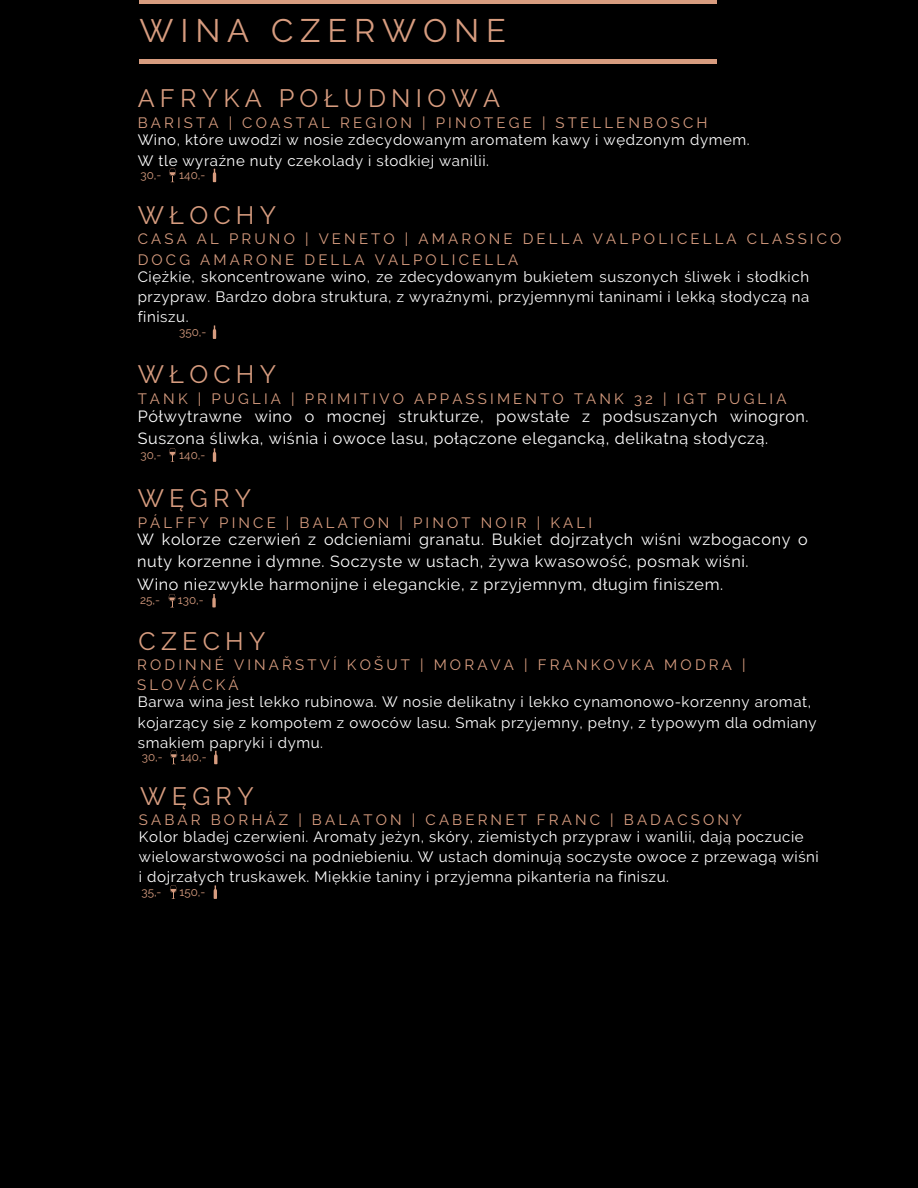
<style>
.page{position:relative;width:918px;height:1188px;background:#000}
.page>*{position:absolute;margin:0;border:0;box-sizing:border-box;transform-origin:0 0}
.t1{font:32.55px "Raleway";letter-spacing:.21em;color:#d79c7f}
.t2{font:25.05px "Raleway";letter-spacing:.21em;color:#d79c7f}
.t3{font:16.2px/22.5px "Raleway";letter-spacing:.04em;color:#fff}
.t4{font:15px/20.2px "Raleway";letter-spacing:.04em;color:#fff}
.t5{font:15px/20.2px "Raleway";letter-spacing:.21em;color:#d79c7f}
.t6{font:11.7px "Raleway";color:#d79c7f}
</style>
<div class="page">
<svg style="left:169px;top:169px;width:7px;height:13px"></svg>
<svg style="left:213px;top:169px;width:3px;height:13px"></svg>
<svg style="left:213px;top:325px;width:3px;height:14px"></svg>
<svg style="left:169px;top:448px;width:7px;height:14px"></svg>
<svg style="left:213px;top:448px;width:3px;height:14px"></svg>
<svg style="left:169px;top:594px;width:6px;height:13px"></svg>
<svg style="left:212px;top:594px;width:4px;height:13px"></svg>
<svg style="left:170px;top:751px;width:7px;height:13px"></svg>
<svg style="left:214px;top:751px;width:3px;height:13px"></svg>
<hr style="left:139px;top:0;width:578px;height:3px;background:#d79c7f">
<hr style="left:140px;top:60px;width:577px;height:3px;background:#d79c7f">
<svg style="left:170px;top:885px;width:7px;height:14px"></svg>
<svg style="left:214px;top:885px;width:3px;height:14px"></svg>
<h1 class="t1" style="left:140px;top:12px;width:368px">WINA CZERWONE</h1>
<h2 class="t2" style="left:138px;top:84px;width:364px">AFRYKA POŁUDNIOWA</h2>
<p class="t5" style="left:138px;top:113px;width:571px">BARISTA | COASTAL REGION | PINOTEGE | STELLENBOSCH</p>
<p class="t4" style="left:138px;top:130px;width:614px">Wino, które uwodzi w nosie zdecydowanym aromatem kawy i wędzonym dymem.<br>W tle wyraźne nuty czekolady i słodkiej wanilii.</p>
<p class="t6" style="left:141px;top:168px;width:22px">30,-</p>
<p class="t6" style="left:179px;top:168px;width:27px">140,-</p>
<h2 class="t2" style="left:138px;top:200px;width:140px">WŁOCHY</h2>
<p class="t5" style="left:138px;top:229px;width:705px">CASA AL PRUNO | VENETO | AMARONE DELLA VALPOLICELLA CLASSICO<br>DOCG AMARONE DELLA VALPOLICELLA</p>
<p class="t4" style="left:138px;top:267px;width:673px;text-align:justify">Ciężkie, skoncentrowane wino, ze zdecydowanym bukietem suszonych śliwek i słodkich przypraw. Bardzo dobra struktura, z wyraźnymi, przyjemnymi taninami i lekką słodyczą na finiszu.</p>
<p class="t6" style="left:179px;top:325px;width:29px">350,-</p>
<h2 class="t2" style="left:138px;top:359px;width:140px">WŁOCHY</h2>
<p class="t5" style="left:138px;top:388px;width:650px">TANK | PUGLIA | PRIMITIVO APPASSIMENTO TANK 32 | IGT PUGLIA</p>
<p class="t3" style="left:138px;top:405px;width:672px">Półwytrawne wino o mocnej strukturze, powstałe z podsuszanych winogron.<br>Suszona śliwka, wiśnia i owoce lasu, połączone elegancką, delikatną słodyczą.</p>
<p class="t6" style="left:141px;top:448px;width:22px">30,-</p>
<p class="t6" style="left:179px;top:448px;width:27px">140,-</p>
<h2 class="t2" style="left:138px;top:484px;width:115px">WĘGRY</h2>
<p class="t5" style="left:138px;top:513px;width:456px">PÁLFFY PINCE | BALATON | PINOT NOIR | KALI</p>
<p class="t3" style="left:137px;top:528px;width:672px">W kolorze czerwień z odcieniami granatu. Bukiet dojrzałych wiśni wzbogacony o nuty korzenne i dymne. Soczyste w ustach, żywa kwasowość, posmak wiśni.<br>Wino niezwykle harmonijne i eleganckie, z przyjemnym, długim finiszem.</p>
<p class="t6" style="left:140px;top:593px;width:21px">25,-</p>
<p class="t6" style="left:178px;top:593px;width:27px">130,-</p>
<h2 class="t2" style="left:139px;top:626px;width:128px">CZECHY</h2>
<p class="t5" style="left:137px;top:654px;width:610px">RODINNÉ VINAŘSTVÍ KOŠUT | MORAVA | FRANKOVKA MODRA |<br>SLOVÁCKÁ</p>
<p class="t4" style="left:138px;top:692px;width:680px">Barwa wina jest lekko rubinowa. W nosie delikatny i lekko cynamonowo-korzenny aromat, kojarzący się z kompotem z owoców lasu. Smak przyjemny, pełny, z typowym dla odmiany smakiem papryki i dymu.</p>
<p class="t6" style="left:142px;top:750px;width:22px">30,-</p>
<p class="t6" style="left:181px;top:750px;width:27px">140,-</p>
<h2 class="t2" style="left:140px;top:781px;width:115px">WĘGRY</h2>
<p class="t5" style="left:139px;top:809px;width:605px">SABAR BORHÁZ | BALATON | CABERNET FRANC | BADACSONY</p>
<p class="t4" style="left:139px;top:827px;width:681px">Kolor bladej czerwieni. Aromaty jeżyn, skóry, ziemistych przypraw i wanilii, dają poczucie wielowarstwowości na podniebieniu. W ustach dominują soczyste owoce z przewagą wiśni i dojrzałych truskawek. Miękkie taniny i przyjemna pikanteria na finiszu.</p>
<p class="t6" style="left:141px;top:885px;width:22px">35,-</p>
<p class="t6" style="left:179px;top:885px;width:27px">150,-</p>
</div>
